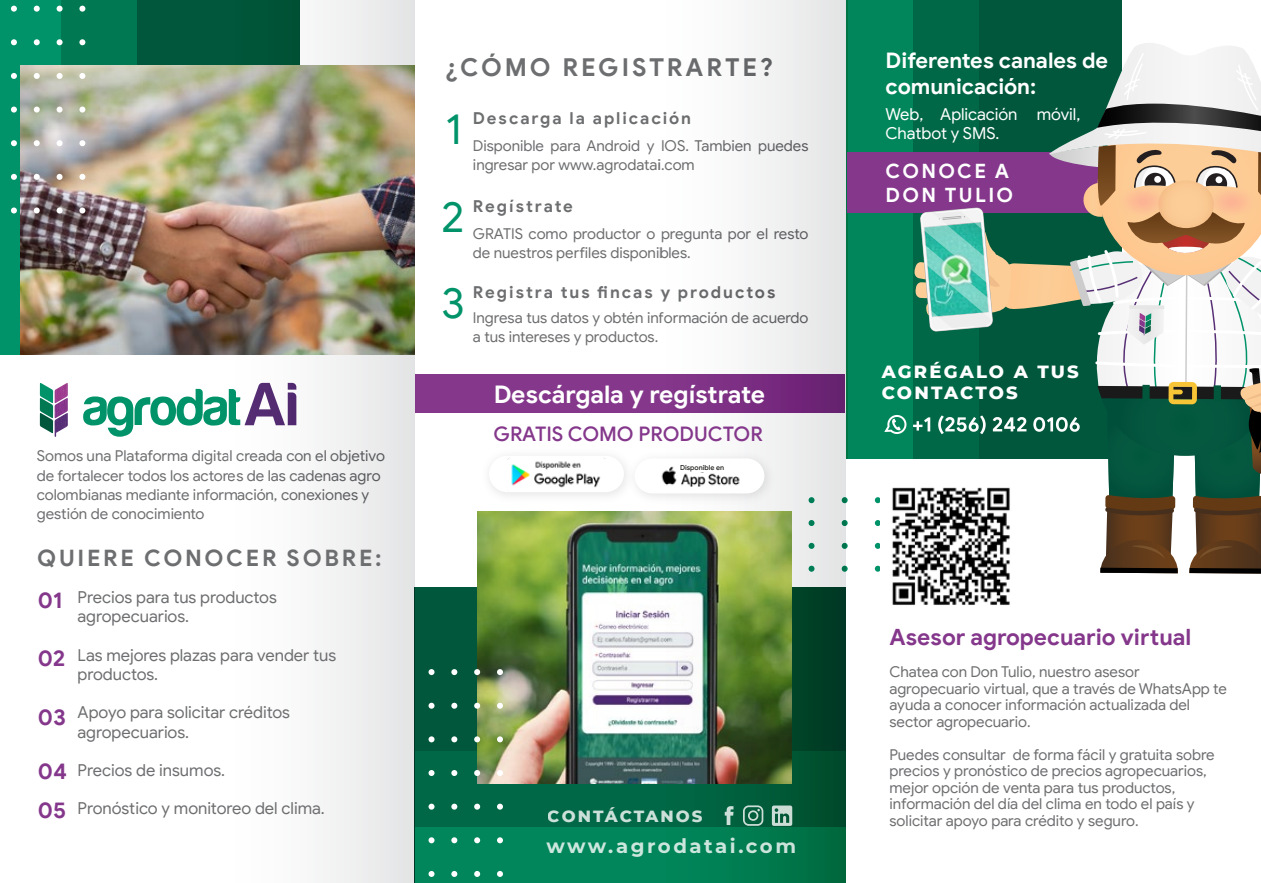
<style>
.page{position:relative;width:1261px;height:883px;background:#fff}
.page>*{position:absolute;margin:0;border:0;box-sizing:border-box;transform-origin:0 0}
.t1{font:43.2px "Google Sans";color:#00936a}
.t2{font:700 24.75px "Google Sans";letter-spacing:.12em;color:#6d6e70}
.t3{font:700 24.3px "Google Sans";letter-spacing:-.005em;color:#fff}
.t4{font:700 22.65px "Google Sans";letter-spacing:.12em;color:#6d6e70}
.t5{font:700 22.5px/39.3px "Google Sans";color:#84378b}
.t6{font:700 21.45px/25.8px "Google Sans";letter-spacing:-.005em;color:#fff}
.t7{font:500 20.1px "Google Sans";color:#84378b}
.t8{font:700 19.8px "Montserrat";letter-spacing:.125em;color:#fff}
.t9{font:700 19.8px/23.7px "Google Sans";letter-spacing:.12em;color:#fff}
.t10{font:800 18px/21.6px "Montserrat";letter-spacing:.12em;color:#fff}
.t11{font:16.5px/19.2px "Google Sans";letter-spacing:-.005em;color:#6d6e70}
.t12{font:700 16.5px "Google Sans";letter-spacing:.115em;color:#6d6e70}
.t13{font:16.5px/19.2px "Google Sans";letter-spacing:-.005em;color:#fff}
.t14{font:800 16.5px "Montserrat";letter-spacing:.115em;color:#fff}
.t15{font:15px/16.5px "Google Sans";letter-spacing:-.005em;color:#6d6e70}
.t16{font:500 6.9px "Google Sans";color:#1d1d1b}
</style>
<div class="page">
<div style="left:415px;top:374px;width:429px;height:39px;background:#84378b"></div>
<div style="left:846px;top:0;width:275px;height:458px;background:#00573b"></div>
<div style="left:846px;top:0;width:133px;height:458px;background:#006846"></div>
<div style="left:846px;top:0;width:66px;height:458px;background:#00865a"></div>
<div style="left:415px;top:587px;width:431px;height:295px;background:#00573b"></div>
<div style="left:415px;top:750px;width:431px;height:132px;background:#006846"></div>
<div style="left:415px;top:826px;width:431px;height:56px;background:#00865a"></div>
<div style="left:0;top:0;width:300px;height:354px;background:#00573b"></div>
<div style="left:0;top:0;width:136px;height:354px;background:#007953"></div>
<div style="left:0;top:0;width:60px;height:354px;background:#00936a"></div>
<img style="left:477px;top:511px;width:182px;height:272px">
<img style="left:20px;top:65px;width:209px;height:289px">
<svg style="left:497px;top:668px;width:6px;height:6px"></svg>
<svg style="left:497px;top:702px;width:6px;height:6px"></svg>
<svg style="left:497px;top:736px;width:6px;height:6px"></svg>
<svg style="left:497px;top:769px;width:6px;height:6px"></svg>
<svg style="left:497px;top:803px;width:6px;height:6px"></svg>
<svg style="left:497px;top:837px;width:6px;height:5px"></svg>
<svg style="left:497px;top:871px;width:6px;height:5px"></svg>
<svg style="left:474px;top:668px;width:6px;height:6px"></svg>
<svg style="left:474px;top:702px;width:6px;height:6px"></svg>
<svg style="left:474px;top:736px;width:6px;height:6px"></svg>
<svg style="left:474px;top:769px;width:6px;height:6px"></svg>
<svg style="left:474px;top:803px;width:6px;height:6px"></svg>
<svg style="left:474px;top:837px;width:6px;height:5px"></svg>
<svg style="left:474px;top:871px;width:6px;height:5px"></svg>
<svg style="left:451px;top:669px;width:6px;height:5px"></svg>
<svg style="left:451px;top:702px;width:6px;height:6px"></svg>
<svg style="left:451px;top:736px;width:6px;height:6px"></svg>
<svg style="left:451px;top:770px;width:6px;height:5px"></svg>
<svg style="left:451px;top:803px;width:6px;height:6px"></svg>
<svg style="left:451px;top:837px;width:6px;height:5px"></svg>
<svg style="left:451px;top:871px;width:6px;height:5px"></svg>
<svg style="left:428px;top:669px;width:6px;height:5px"></svg>
<svg style="left:428px;top:702px;width:6px;height:6px"></svg>
<svg style="left:428px;top:736px;width:6px;height:6px"></svg>
<svg style="left:428px;top:770px;width:6px;height:5px"></svg>
<svg style="left:428px;top:803px;width:6px;height:6px"></svg>
<svg style="left:428px;top:837px;width:6px;height:5px"></svg>
<svg style="left:428px;top:871px;width:6px;height:5px"></svg>
<svg style="left:79px;top:6px;width:6px;height:6px"></svg>
<svg style="left:79px;top:39px;width:6px;height:6px"></svg>
<svg style="left:79px;top:73px;width:6px;height:6px"></svg>
<svg style="left:79px;top:106px;width:6px;height:6px"></svg>
<svg style="left:79px;top:140px;width:6px;height:6px"></svg>
<svg style="left:79px;top:174px;width:6px;height:6px"></svg>
<svg style="left:79px;top:207px;width:6px;height:6px"></svg>
<svg style="left:57px;top:6px;width:6px;height:6px"></svg>
<svg style="left:57px;top:39px;width:6px;height:6px"></svg>
<svg style="left:57px;top:73px;width:6px;height:6px"></svg>
<svg style="left:57px;top:106px;width:6px;height:6px"></svg>
<svg style="left:57px;top:140px;width:6px;height:6px"></svg>
<svg style="left:57px;top:174px;width:6px;height:6px"></svg>
<svg style="left:57px;top:207px;width:6px;height:6px"></svg>
<svg style="left:34px;top:6px;width:6px;height:6px"></svg>
<svg style="left:34px;top:39px;width:6px;height:6px"></svg>
<svg style="left:34px;top:73px;width:6px;height:6px"></svg>
<svg style="left:34px;top:106px;width:6px;height:6px"></svg>
<svg style="left:34px;top:140px;width:6px;height:6px"></svg>
<svg style="left:34px;top:174px;width:6px;height:6px"></svg>
<svg style="left:34px;top:207px;width:6px;height:6px"></svg>
<svg style="left:11px;top:6px;width:6px;height:6px"></svg>
<svg style="left:11px;top:39px;width:6px;height:6px"></svg>
<svg style="left:11px;top:73px;width:6px;height:6px"></svg>
<svg style="left:11px;top:106px;width:6px;height:6px"></svg>
<svg style="left:11px;top:140px;width:6px;height:6px"></svg>
<svg style="left:11px;top:174px;width:6px;height:6px"></svg>
<svg style="left:11px;top:207px;width:6px;height:6px"></svg>
<svg style="left:40px;top:383px;width:28px;height:53px"></svg>
<svg style="left:83px;top:388px;width:146px;height:48px"></svg>
<svg style="left:661px;top:0;width:186px;height:882px"></svg>
<img style="left:229px;top:0;width:186px;height:882px">
<img style="left:892px;top:573px;width:118px;height:32px">
<svg style="left:743px;top:805px;width:20px;height:20px"></svg>
<svg style="left:724px;top:805px;width:9px;height:19px"></svg>
<svg style="left:772px;top:805px;width:20px;height:20px"></svg>
<img style="left:507px;top:457px;width:98px;height:31px">
<img style="left:622px;top:446px;width:157px;height:62px">
<div style="left:635px;top:458px;width:129px;height:35px;background:#fff;border-radius:17px"></div>
<img style="left:661px;top:466px;width:79px;height:20px">
<div style="left:680px;top:464px;width:50px;height:8px;background:#fff"></div>
<div style="left:847px;top:152px;width:279px;height:61px;background:#84378b"></div>
<svg style="left:875px;top:43px;width:386px;height:530px"></svg>
<p class="t15" style="left:37px;top:446px;width:350px;line-height:19.2px">Somos una Plataforma digital creada con el objetivo de fortalecer todos los actores de las cadenas agro colombianas mediante información, conexiones y gestión de conocimiento</p>
<h3 class="t4" style="left:37px;top:543px;width:346px">QUIERE CONOCER SOBRE:</h3>
<h3 class="t5" style="left:38px;top:580px;width:26px">01</h3>
<h3 class="t5" style="left:38px;top:638px;width:29px">02</h3>
<h3 class="t5" style="left:38px;top:697px;width:30px">03</h3>
<h3 class="t5" style="left:38px;top:750px;width:31px">04<br>05</h3>
<p class="t11" style="left:78px;top:587px;width:201px">Precios para tus productos agropecuarios.</p>
<p class="t11" style="left:78px;top:644px;width:260px">Las mejores plazas para vender tus productos.</p>
<p class="t11" style="left:78px;top:702px;width:214px">Apoyo para solicitar créditos agropecuarios.</p>
<p class="t11" style="left:78px;top:760px;width:149px">Precios de insumos.</p>
<p class="t11" style="left:78px;top:798px;width:249px">Pronóstico y monitoreo del clima.</p>
<h2 class="t2" style="left:445px;top:52px;width:329px">¿CÓMO REGISTRARTE?</h2>
<h1 class="t1" style="left:445px;top:103px;width:18px">1</h1>
<h1 class="t1" style="left:441px;top:191px;width:24px">2</h1>
<h1 class="t1" style="left:441px;top:276px;width:25px">3</h1>
<p class="t12" style="left:473px;top:108px;width:220px">Descarga la aplicación</p>
<p class="t15" style="left:473px;top:136px;width:337px;line-height:19.2px">Disponible para Android y IOS. Tambien puedes ingresar por www.agrodatai.com</p>
<p class="t12" style="left:473px;top:196px;width:102px">Regístrate</p>
<p class="t15" style="left:473px;top:223px;width:337px;line-height:19.2px">GRATIS como productor o pregunta por el resto de nuestros perfiles disponibles.</p>
<p class="t12" style="left:473px;top:282px;width:304px">Registra tus fincas y productos</p>
<p class="t15" style="left:473px;top:308px;width:337px;line-height:19.2px">Ingresa tus datos y obtén información de acuerdo a tus intereses y productos.</p>
<h3 class="t3" style="left:494px;top:379px;width:273px">Descárgala y regístrate</h3>
<h3 class="t7" style="left:493px;top:421px;width:271px">GRATIS COMO PRODUCTOR</h3>
<p class="t16" style="left:680px;top:462px;width:45px">Disponible en</p>
<p class="t14" style="left:548px;top:803px;width:156px">CONTÁCTANOS</p>
<h3 class="t8" style="left:546px;top:831px;width:251px">www.agrodatai.com</h3>
<h3 class="t6" style="left:885px;top:48px;width:224px">Diferentes canales de comunicación:</h3>
<p class="t13" style="left:885px;top:105px;width:196px">Web, Aplicación móvil,<br>Chatbot y SMS.</p>
<h3 class="t9" style="left:885px;top:159px;width:129px">CONOCE A<br>DON TULIO</h3>
<p class="t10" style="left:882px;top:359px;width:198px">AGRÉGALO A TUS<br>CONTACTOS</p>
<h3 class="t5" style="left:889px;top:618px;width:303px">Asesor agropecuario virtual</h3>
<p class="t15" style="left:889px;top:663px;width:339px">Chatea con Don Tulio, nuestro asesor agropecuario virtual, que a través de WhatsApp te ayuda a conocer información actualizada del sector agropecuario.</p>
<p class="t15" style="left:889px;top:746px;width:327px">Puedes consultar de forma fácil y gratuita sobre precios y pronóstico de precios agropecuarios, mejor opción de venta para tus productos, información del día del clima en todo el país y solicitar apoyo para crédito y seguro.</p>
</div>
